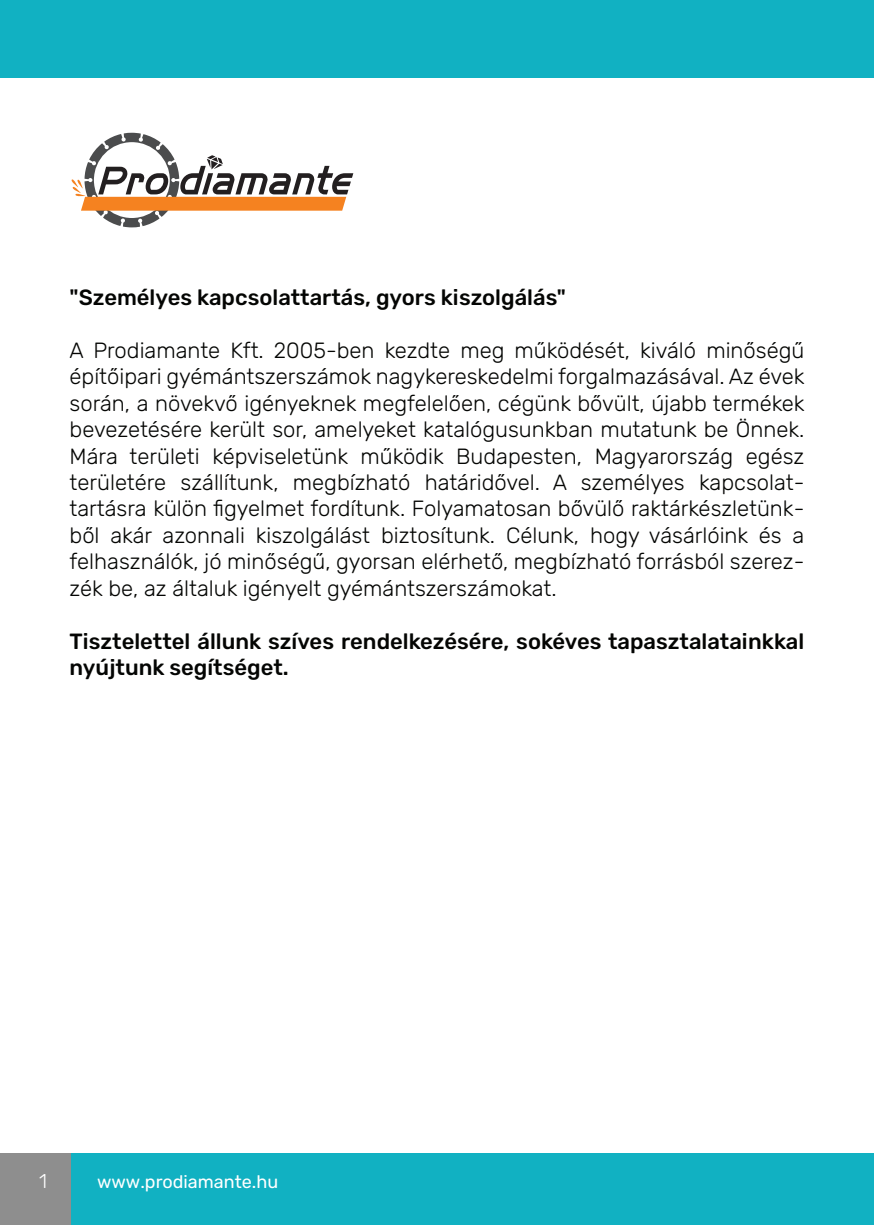
<style>
.page{position:relative;width:874px;height:1225px;background:#fff}
.page>*{position:absolute;margin:0;border:0;box-sizing:border-box;transform-origin:0 0}
.t1{font:300 22px/26.4px "Rubik";color:#040503;text-align:justify}
.t2{font:500 22px/26.4px "Rubik";color:#040503}
.t3{font:300 20px "Rubik";color:#fff}
.t4{font:18px "Rubik";color:#fff}
</style>
<div class="page">
<div style="left:0;top:0;width:873px;height:77px;background:#11b1c2"></div>
<div style="left:0;top:1153px;width:873px;height:72px;background:#11b1c2"></div>
<div style="left:0;top:1153px;width:70px;height:72px;background:#8e8e8e"></div>
<svg style="left:72px;top:133px;width:281px;height:94px"></svg>
<p class="t2" style="left:70px;top:285px;width:497px">"Személyes kapcsolattartás, gyors kiszolgálás"</p>
<p class="t1" style="left:70px;top:338px;width:736px">A Prodiamante Kft. 2005-ben kezdte meg működését, kiváló minőségű építőipari gyémántszerszámok nagykereskedelmi forgalmazásával. Az évek során, a növekvő igényeknek megfelelően, cégünk bővült, újabb termékek bevezetésére került sor, amelyeket katalógusunkban mutatunk be Önnek.<br>Mára területi képviseletünk működik Budapesten, Magyarország egész területére szállítunk, megbízható határidővel. A személyes kapcsolat&shy;tartásra külön figyelmet fordítunk. Folyamatosan bővülő raktárkészletünk&shy;ből akár azonnali kiszolgálást biztosítunk. Célunk, hogy vásárlóink és a felhasználók, jó minőségű, gyorsan elérhető, megbízható forrásból szerez&shy;zék be, az általuk igényelt gyémántszerszámokat.</p>
<p class="t2" style="left:70px;top:628px;width:736px">Tisztelettel állunk szíves rendelkezésére, sokéves tapasztalatainkkal nyújtunk segítséget.</p>
<p class="t3" style="left:39px;top:1169px;width:9px">1</p>
<p class="t4" style="left:97px;top:1171px;width:183px">www.prodiamante.hu</p>
</div>
